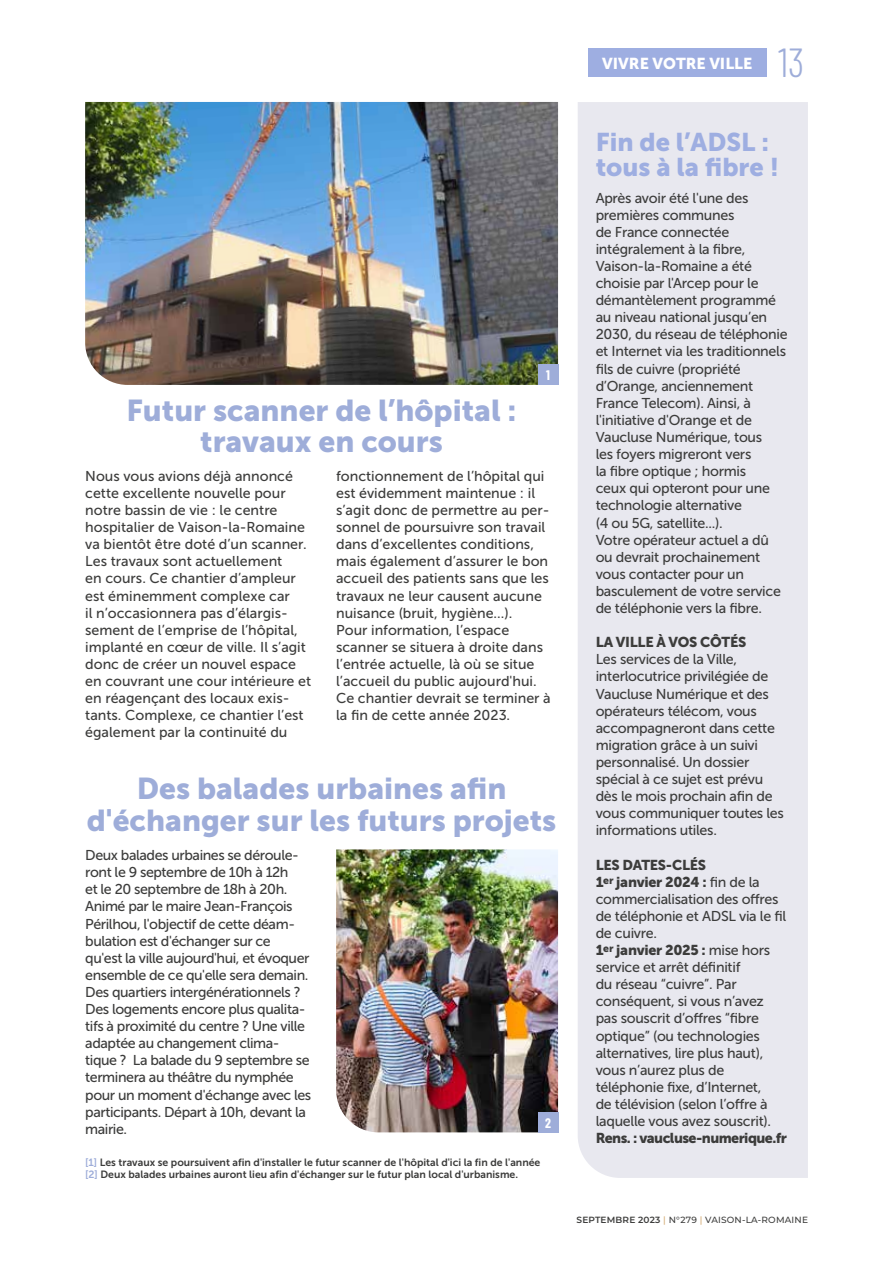
<style>
.page{position:relative;width:893px;height:1263px;background:#fff}
.page>*{position:absolute;margin:0;border:0;box-sizing:border-box;transform-origin:0 0}
.t1{font:300 40.5px "Barlow Condensed";color:#9eadd9}
.t2{font:30px/31.5px "Museo Sans 900";color:#9eadd9;text-align:center}
.t3{font:25.5px/25.5px "Museo Sans 900";color:#9eaee1}
.t4{font:15.75px "Museo Sans 900";color:#fff}
.t5{font:14.25px/17.1px "Museo Sans 500";letter-spacing:-.02em;color:#3c3c3b}
.t6{font:14.25px/17.1px "Museo Sans 500";color:#3c3c3b}
.t7{font:14.25px/17.1px "Museo Sans 900";letter-spacing:-.02em;color:#3c3c3b}
.t8{font:14.25px "Museo Sans 900";letter-spacing:-.04em;color:#3c3c3b}
.t9{font:700 13.5px "Barlow Condensed";color:#fff}
.t10{font:10.5px/12px "Museo Sans 700";color:#3c3c3b}
.t11{font:500 9px "Montserrat";letter-spacing:.02em;color:#3c3c3b}
.s1{color:#9eadd9}
.s2{font-family:"Museo Sans 500"}
.s3{font-weight:600}
.s4{color:#d4aa73}
</style>
<div class="page">
<div style="left:588px;top:48px;width:179px;height:29px;background:#9eaee1"></div>
<div style="left:578px;top:102px;width:230px;height:1076px;background:#e8e8ef"></div>
<img style="left:85px;top:102px;width:473px;height:283px">
<img style="left:336px;top:849px;width:222px;height:283px">
<div style="left:538px;top:365px;width:20px;height:20px;background:#9eadd9"></div>
<div style="left:538px;top:1112px;width:20px;height:20px;background:#9eadd9"></div>
<p class="t4" style="left:602px;top:55px;width:152px">VIVRE VOTRE VILLE</p>
<h1 class="t1" style="left:778px;top:33px;width:28px">13</h1>
<h2 class="t2" style="left:127px;top:394px;width:391px">Futur scanner de l’hôpital : travaux en cours</h2>
<p class="t9" style="left:546px;top:366px;width:5px">1</p>
<p class="t6" style="left:85px;top:467px;width:227px">Nous vous avions déjà annoncé cette excellente nouvelle pour notre bassin de vie : le centre hospitalier de Vaison-la-Romaine va bientôt être doté d’un scanner.<br>Les travaux sont actuellement<br>en cours. Ce chantier d’ampleur est éminemment complexe car<br>il n’occasionnera pas d’élargis&shy;sement de l’emprise de l’hôpital, implanté en cœur de ville. Il s’agit donc de créer un nouvel espace en couvrant une cour intérieure et en réagençant des locaux exis&shy;tants. Complexe, ce chantier l’est également par la continuité du</p>
<p class="t6" style="left:336px;top:467px;width:216px">fonctionnement de l’hôpital qui est évidemment maintenue : il s’agit donc de permettre au per&shy;sonnel de poursuivre son travail dans d’excellentes conditions, mais également d’assurer le bon accueil des patients sans que les travaux ne leur causent aucune nuisance (bruit, hygiène...).<br>Pour information, l’espace scanner se situera à droite dans l’entrée actuelle, là où se situe l’accueil du public aujourd'hui.<br>Ce chantier devrait se terminer à la fin de cette année 2023.</p>
<h2 class="t2" style="left:87px;top:773px;width:471px">Des balades urbaines afin d'échanger sur les futurs projets</h2>
<p class="t5" style="left:85px;top:847px;width:227px">Deux balades urbaines se déroule&shy;ront le 9 septembre de 10h à 12h<br>et le 20 septembre de 18h à 20h.<br>Animé par le maire Jean-François<br>Périlhou, l'objectif de cette déam&shy;bulation est d'échanger sur ce qu'est la ville aujourd'hui, et évoquer ensemble de ce qu'elle sera demain.<br>Des quartiers intergénérationnels ?<br>Des logements encore plus qualita&shy;tifs à proximité du centre ? Une ville adaptée au changement clima&shy;tique ? La balade du 9 septembre se terminera au théâtre du nymphée pour un moment d'échange avec les participants. Départ à 10h, devant la mairie.</p>
<p class="t9" style="left:545px;top:1113px;width:7px">2</p>
<p class="t10" style="left:85px;top:1156px;width:457px"><span class="s1">[1]</span> Les travaux se poursuivent afin d'installer le futur scanner de l'hôpital d'ici la fin de l'année <span class="s1">[2]</span> Deux balades urbaines auront lieu afin d'échanger sur le futur plan local d'urbanisme.</p>
<h3 class="t3" style="left:596px;top:129px;width:185px">Fin de l’ADSL : tous à la fibre !</h3>
<p class="t5" style="left:596px;top:189px;width:193px">Après avoir été l'une des premières communes<br>de France connectée intégralement à la fibre,<br>Vaison-la-Romaine a été choisie par l'Arcep pour le démantèlement programmé au niveau national jusqu’en<br>2030, du réseau de téléphonie et Internet via les traditionnels fils de cuivre (propriété d’Orange, anciennement<br>France Telecom). Ainsi, à l'initiative d'Orange et de<br>Vaucluse Numérique, tous<br>les foyers migreront vers<br>la fibre optique ; hormis<br>ceux qui opteront pour une technologie alternative<br>(4 ou 5G, satellite...).<br>Votre opérateur actuel a dû ou devrait prochainement vous contacter pour un basculement de votre service de téléphonie vers la fibre.</p>
<p class="t7" style="left:596px;top:634px;width:152px">LA VILLE À VOS CÔTÉS</p>
<p class="t5" style="left:596px;top:651px;width:190px">Les services de la Ville, interlocutrice privilégiée de<br>Vaucluse Numérique et des opérateurs télécom, vous accompagneront dans cette migration grâce à un suivi personnalisé. Un dossier spécial à ce sujet est prévu dès le mois prochain afin de vous communiquer toutes les informations utiles.</p>
<p class="t7" style="left:596px;top:856px;width:166px">LES DATES-CLÉS<br>1<sup>er</sup> janvier 2024 : <span class="s2">fin de la</span></p>
<p class="t5" style="left:596px;top:890px;width:192px">commercialisation des offres de téléphonie et ADSL via le fil de cuivre.</p>
<p class="t7" style="left:596px;top:941px;width:176px">1<sup>er</sup> janvier 2025 : <span class="s2">mise hors</span></p>
<p class="t5" style="left:596px;top:959px;width:177px">service et arrêt définitif<br>du réseau “cuivre”. Par conséquent, si vous n’avez pas souscrit d’offres “fibre optique” (ou technologies alternatives, lire plus haut), vous n’aurez plus de téléphonie fixe, d’Internet, de télévision (selon l’offre à laquelle vous avez souscrit).</p>
<p class="t8" style="left:596px;top:1130px;width:193px">Rens. : vaucluse-numerique.fr</p>
<p class="t11" style="left:576px;top:1213px;width:233px"><span class="s3">SEPTEMBRE 2023</span> <span class="s4">|</span> N°279 <span class="s4">|</span> VAISON-LA-ROMAINE</p>
</div>
